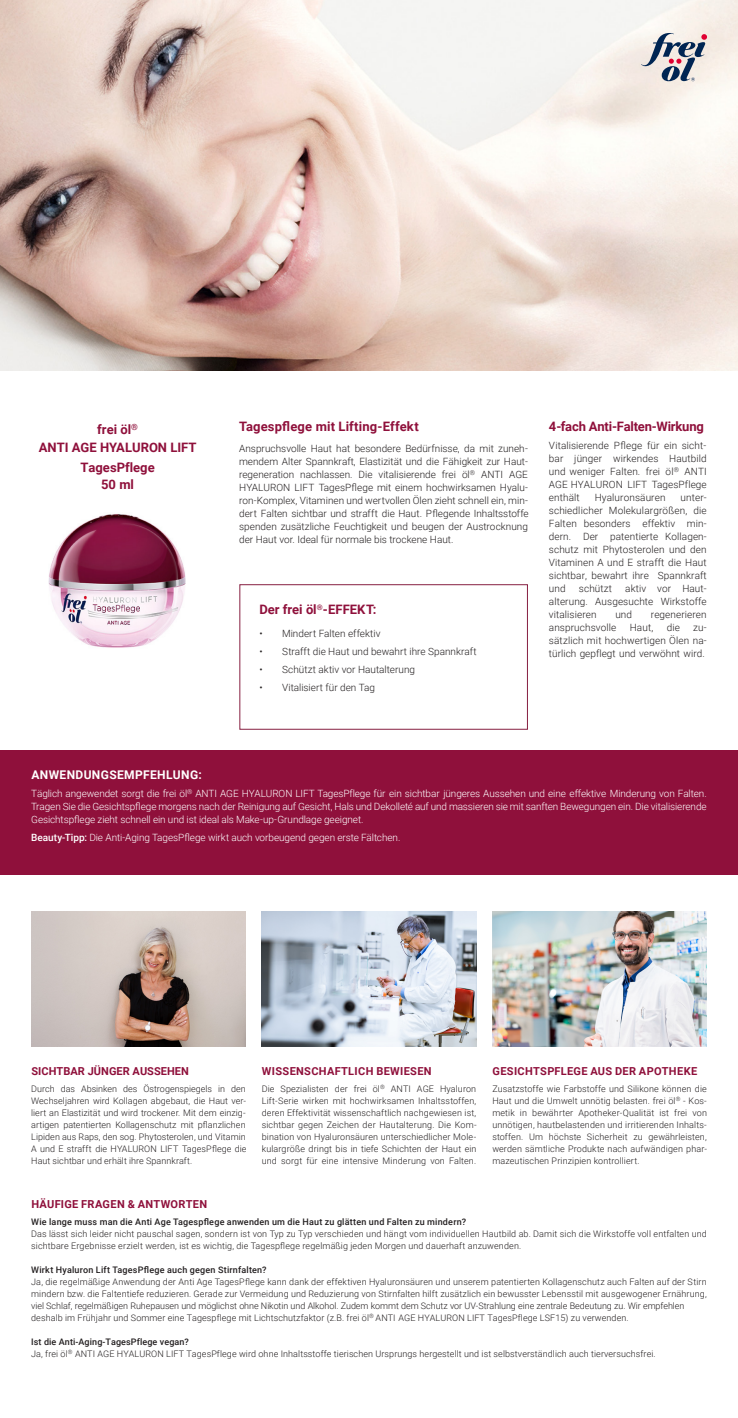
<style>
.page{position:relative;width:738px;height:1418px;background:#fff}
.page>*{position:absolute;margin:0;border:0;box-sizing:border-box;transform-origin:0 0}
.t1{font:700 13px/18.2px "Roboto";color:#8f103b;text-align:center}
.t2{font:700 12px "Roboto";letter-spacing:.03em;color:#fff}
.t3{font:700 11px "Roboto";letter-spacing:.03em;color:#8f103b}
.t4{font:700 11px "Roboto";letter-spacing:.005em;color:#8f103b}
.t5{font:300 10px/13px "Roboto";letter-spacing:.01em;color:#231f20;text-align:justify}
.t6{font:300 10px/13px "Roboto";letter-spacing:-.005em;color:#fff;text-align:justify}
.t7{font:300 9px/12px "Roboto";letter-spacing:.01em;color:#231f20;text-align:justify}
.s1{font-weight:500}
</style>
<div class="page">
<div style="left:239px;top:584px;width:288px;height:145px;border:1px solid #861f41"></div>
<div style="left:0;top:750px;width:737px;height:124px;background:#8f103b"></div>
<img style="left:0;top:0;width:737px;height:370px">
<img style="left:48px;top:514px;width:138px;height:134px">
<svg style="left:636px;top:31px;width:83px;height:52px;background:#c4c1c5"></svg>
<img style="left:31px;top:911px;width:214px;height:135px">
<img style="left:261px;top:911px;width:215px;height:135px">
<img style="left:492px;top:911px;width:214px;height:135px">
<p class="t1" style="left:39px;top:419px;width:159px">frei öl<sup>®<br></sup>ANTI AGE HYALURON LIFT</p>
<p class="t1" style="left:80px;top:458px;width:76px;line-height:16.9px">TagesPflege<br>50 ml</p>
<p class="t1" style="left:239px;top:417px;width:181px">Tagespflege mit Lifting-Effekt</p>
<p class="t5" style="left:239px;top:442px;width:291px">Anspruchsvolle Haut hat besondere Bedürfnisse, da mit zuneh&shy;mendem Alter Spannkraft, Elastizität und die Fähigkeit zur Haut&shy;regeneration nachlassen. Die vitalisierende frei öl<sup>®</sup> ANTI AGE HYALURON LIFT TagesPflege mit einem hochwirksamen Hyalu&shy;ron-Komplex, Vitaminen und wertvollen Ölen zieht schnell ein, min&shy;dert Falten sichtbar und strafft die Haut. Pflegende Inhaltsstoffe spenden zusätzliche Feuchtigkeit und beugen der Austrocknung der Haut vor. Ideal für normale bis trockene Haut.</p>
<p class="t1" style="left:259px;top:600px;width:118px">Der frei öl<sup>®</sup>-EFFEKT:</p>
<p class="t5" style="left:259px;top:626px;width:122px">• Mindert Falten effektiv</p>
<p class="t5" style="left:259px;top:644px;width:218px">• Strafft die Haut und bewahrt ihre Spannkraft</p>
<p class="t5" style="left:259px;top:662px;width:157px">• Schützt aktiv vor Hautalterung</p>
<p class="t5" style="left:259px;top:680px;width:117px">• Vitalisiert für den Tag</p>
<p class="t1" style="left:548px;top:417px;width:156px">4-fach Anti-Falten-Wirkung</p>
<p class="t5" style="left:548px;top:439px;width:159px">Vitalisierende Pflege für ein sicht&shy;bar jünger wirkendes Hautbild und weniger Falten. frei öl<sup>®</sup> ANTI AGE HYALURON LIFT TagesPflege enthält</p>
<p class="t5" style="left:594px;top:491px;width:72px">Hyaluronsäuren</p>
<p class="t5" style="left:548px;top:491px;width:159px;text-indent:132px">unter&shy;schiedlicher Molekulargrößen, die Falten besonders effektiv min&shy;dern. Der patentierte Kollagen&shy;schutz mit Phytosterolen und den Vitaminen A und E strafft die Haut sichtbar, bewahrt ihre Spannkraft und</p>
<p class="t5" style="left:548px;top:582px;width:159px;text-indent:76px">aktiv vor Haut&shy;alterung. Ausgesuchte Wirkstoffe vitalisieren</p>
<p class="t5" style="left:578px;top:582px;width:35px">schützt</p>
<p class="t5" style="left:615px;top:608px;width:18px">und</p>
<p class="t5" style="left:650px;top:608px;width:57px">regenerieren</p>
<p class="t5" style="left:548px;top:621px;width:69px">anspruchsvolle</p>
<p class="t5" style="left:629px;top:621px;width:25px">Haut,</p>
<p class="t5" style="left:666px;top:621px;width:15px">die</p>
<p class="t5" style="left:548px;top:621px;width:159px;text-indent:144px">zu&shy;sätzlich mit hochwertigen Ölen na&shy;türlich gepflegt und verwöhnt wird.</p>
<p class="t2" style="left:31px;top:766px;width:172px">ANWENDUNGSEMPFEHLUNG:</p>
<p class="t6" style="left:31px;top:787px;width:676px">Täglich angewendet sorgt die frei öl<sup>®</sup> ANTI AGE HYALURON LIFT TagesPflege für ein sichtbar jüngeres Aussehen und eine effektive Minderung von Falten.<br>Tragen Sie die Gesichtspflege morgens nach der Reinigung auf Gesicht, Hals und Dekolleté auf und massieren sie mit sanften Bewegungen ein. Die vitalisierende Gesichtspflege zieht schnell ein und ist ideal als Make-up-Grundlage geeignet.</p>
<p class="t6" style="left:31px;top:831px;width:370px"><span class="s1">Beauty-Tipp:</span> Die Anti-Aging TagesPflege wirkt auch vorbeugend gegen erste Fältchen.</p>
<p class="t4" style="left:31px;top:1063px;width:159px">SICHTBAR JÜNGER AUSSEHEN</p>
<p class="t7" style="left:31px;top:1082px;width:217px">Durch das Absinken des Östrogenspiegels in den Wechseljahren wird Kollagen abgebaut, die Haut ver&shy;liert an Elastizität und wird trockener. Mit dem einzig&shy;artigen patentierten Kollagenschutz mit pflanzlichen Lipiden aus Raps, den sog. Phytosterolen, und Vitamin A und E strafft die HYALURON LIFT TagesPflege die Haut sichtbar und erhält ihre Spannkraft.</p>
<p class="t3" style="left:31px;top:1196px;width:177px">HÄUFIGE FRAGEN &amp; ANTWORTEN</p>
<p class="t7" style="left:31px;top:1215px;width:676px;text-align:left"><span class="s1">Wie lange muss man die Anti Age Tagespflege anwenden um die Haut zu glätten und Falten zu mindern?<br></span>Das lässt sich leider nicht pauschal sagen, sondern ist von Typ zu Typ verschieden und hängt vom individuellen Hautbild ab. Damit sich die Wirkstoffe voll entfalten und sichtbare Ergebnisse erzielt werden, ist es wichtig, die Tagespflege regelmäßig jeden Morgen und dauerhaft anzuwenden.</p>
<p class="t7" style="left:31px;top:1263px;width:676px;text-align:left"><span class="s1">Wirkt Hyaluron Lift TagesPflege auch gegen Stirnfalten?<br></span>Ja, die regelmäßige Anwendung der Anti Age TagesPflege kann dank der effektiven Hyaluronsäuren und unserem patentierten Kollagenschutz auch Falten auf der Stirn mindern bzw. die Faltentiefe reduzieren. Gerade zur Vermeidung und Reduzierung von Stirnfalten hilft zusätzlich ein bewusster Lebensstil mit ausgewogener Ernährung, viel Schlaf, regelmäßigen Ruhepausen und möglichst ohne Nikotin und Alkohol. Zudem kommt dem Schutz vor UV-Strahlung eine zentrale Bedeutung zu. Wir empfehlen deshalb im Frühjahr und Sommer eine Tagespflege mit Lichtschutzfaktor (z.B. frei öl<sup>®</sup> ANTI AGE HYALURON LIFT TagesPflege LSF15) zu verwenden.</p>
<p class="t7" style="left:31px;top:1335px;width:625px"><span class="s1">Ist die Anti-Aging-TagesPflege vegan?<br></span>Ja, frei öl<sup>®</sup> ANTI AGE HYALURON LIFT TagesPflege wird ohne Inhaltsstoffe tierischen Ursprungs hergestellt und ist selbstverständlich auch tierversuchsfrei.</p>
<p class="t3" style="left:262px;top:1063px;width:171px">WISSENSCHAFTLICH BEWIESEN</p>
<p class="t7" style="left:261px;top:1082px;width:216px">Die Spezialisten der frei öl<sup>®</sup> ANTI AGE Hyaluron Lift-Serie wirken mit hochwirksamen Inhaltsstoffen, deren Effektivität wissenschaftlich nachgewiesen ist, sichtbar gegen Zeichen der Hautalterung. Die Kom&shy;bination von Hyaluronsäuren unterschiedlicher Mole&shy;kulargröße dringt bis in tiefe Schichten der Haut ein und sorgt für eine intensive Minderung von Falten.</p>
<p class="t3" style="left:492px;top:1063px;width:206px">GESICHTSPFLEGE AUS DER APOTHEKE</p>
<p class="t7" style="left:492px;top:1082px;width:216px">Zusatzstoffe wie Farbstoffe und Silikone können die Haut und die Umwelt unnötig belasten. frei öl<sup>®</sup> - Kos&shy;metik in bewährter Apotheker-Qualität ist frei von unnötigen, hautbelastenden und irritierenden Inhalts&shy;stoffen. Um höchste Sicherheit zu gewährleisten, werden sämtliche Produkte nach aufwändigen phar&shy;mazeutischen Prinzipien kontrolliert.</p>
</div>
